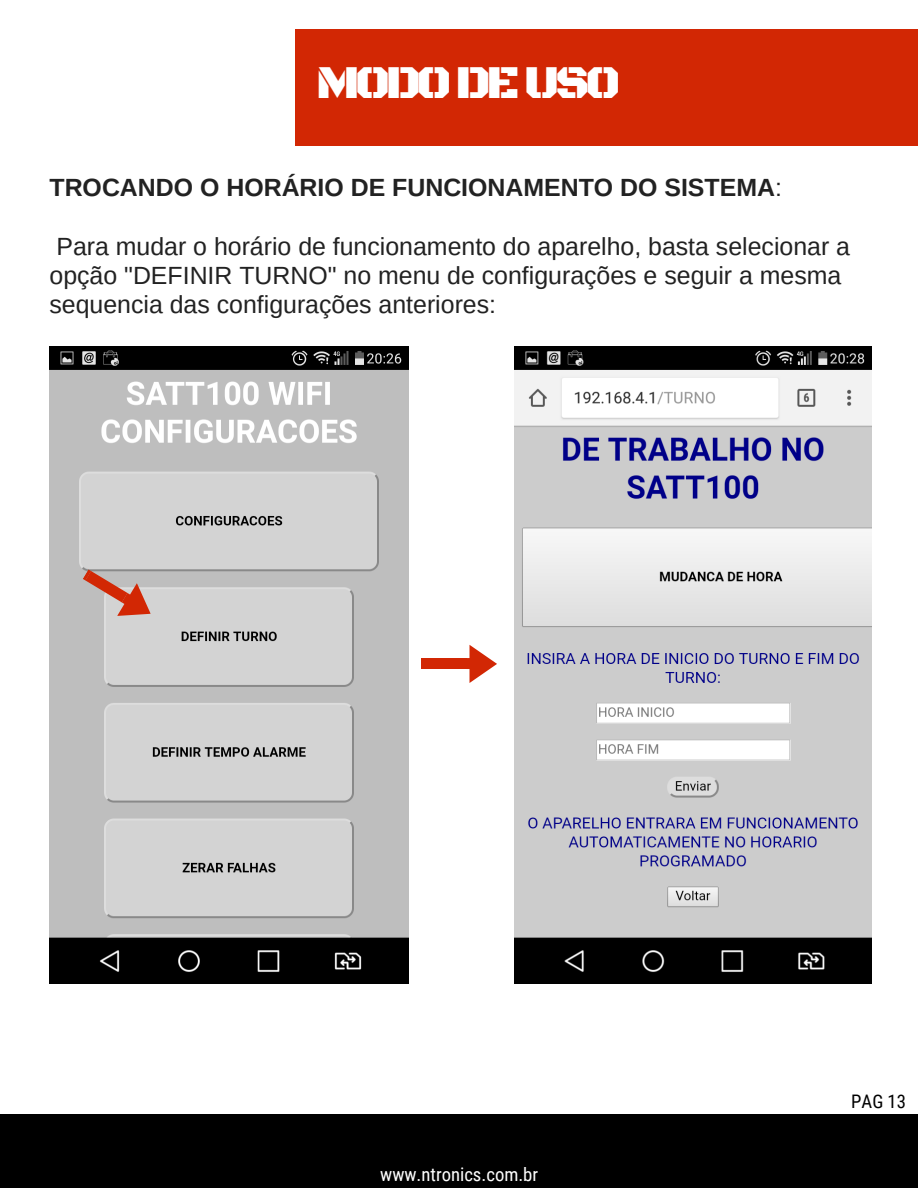
<style>
.page{position:relative;width:918px;height:1188px;background:#fff}
.page>*{position:absolute;margin:0;border:0;box-sizing:border-box;transform-origin:0 0}
.t1{font:48.15px "Black Ops One";letter-spacing:-.085em;color:#fff}
.t2{font:24.9px/29.2px "Arimo";color:#222}
.t3{font:700 24.9px "Arimo";color:#222}
.t4{font:18.75px "Roboto Condensed";color:#fff}
.t5{font:18.75px "Roboto Condensed";color:#000}
.s1{font-weight:400}
</style>
<div class="page">
<div style="left:316px;top:51px;width:583px;height:75px;background:#d22704"></div>
<div style="left:295px;top:125px;width:23px;height:21px;background:#d22704"></div>
<div style="left:316px;top:125px;width:583px;height:21px;background:#d22704"></div>
<div style="left:898px;top:125px;width:20px;height:21px;background:#d22704"></div>
<div style="left:898px;top:29px;width:20px;height:24px;background:#d22704"></div>
<div style="left:316px;top:29px;width:583px;height:24px;background:#d22704"></div>
<div style="left:898px;top:51px;width:20px;height:75px;background:#d22704"></div>
<div style="left:295px;top:51px;width:23px;height:75px;background:#d22704"></div>
<div style="left:295px;top:29px;width:23px;height:24px;background:#d22704"></div>
<div style="left:0;top:1115px;width:918px;height:73px;background:#000"></div>
<img style="left:50px;top:346px;width:358px;height:637px">
<svg style="left:467px;top:645px;width:30px;height:38px"></svg>
<div style="left:424px;top:658px;width:43px;height:11px;background:#d22704"></div>
<svg style="left:421px;top:658px;width:3px;height:11px"></svg>
<svg style="left:83px;top:569px;width:78px;height:61px;background:#c8a29a"></svg>
<img style="left:514px;top:346px;width:358px;height:637px">
<h1 class="t1" style="left:316px;top:54px;width:306px">MODO DE USO</h1>
<p class="t3" style="left:50px;top:174px;width:734px">TROCANDO O HORÁRIO DE FUNCIONAMENTO DO SISTEMA<span class="s1">:</span></p>
<p class="t2" style="left:50px;top:231px;width:802px">Para mudar o horário de funcionamento do aparelho, basta selecionar a opção "DEFINIR TURNO" no menu de configurações e seguir a mesma sequencia das configurações anteriores:</p>
<p class="t4" style="left:380px;top:1164px;width:159px">www.ntronics.com.br</p>
<p class="t5" style="left:851px;top:1091px;width:56px">PAG 13</p>
</div>
